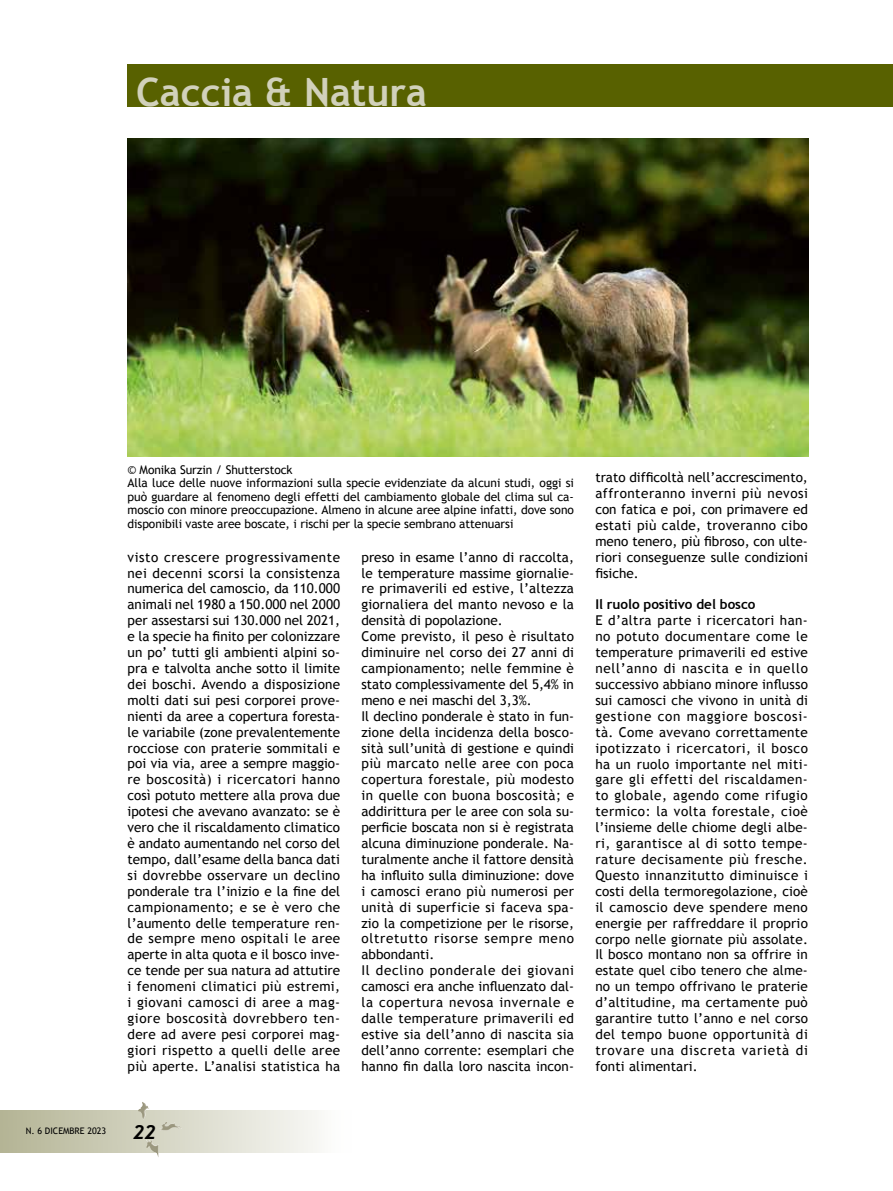
<style>
.page{position:relative;width:893px;height:1191px;background:#fff}
.page>*{position:absolute;margin:0;border:0;box-sizing:border-box;transform-origin:0 0}
.t1{font:700 39px "Trebuchet MS";color:#d1d1bb}
.t2{font:italic 700 19.5px "Trebuchet";color:#000}
.t3{font:13.5px/15.9px "Trebuchet MS";letter-spacing:.01em;color:#000;text-align:justify}
.t4{font:700 13.5px "Trebuchet MS";letter-spacing:-.005em;color:#000}
.t5{font:12px/13.5px "Trebuchet MS";letter-spacing:-.005em;color:#000}
.t6{font:9px "Trebuchet MS";color:#000}
</style>
<div class="page">
<div style="left:128px;top:64px;width:765px;height:42px;background:#586100"></div>
<img style="left:128px;top:138px;width:680px;height:318px">
<div style="left:0;top:1110px;width:353px;height:42px;background:linear-gradient(to right,#b3b394,#fefefe)"></div>
<img style="left:138px;top:1102px;width:44px;height:29px">
<h1 class="t1" style="left:136px;top:68px;width:292px">Caccia &amp; Natura</h1>
<p class="t5" style="left:128px;top:463px;width:448px">© Monika Surzin / Shutterstock<br>Alla luce delle nuove informazioni sulla specie evidenziate da alcuni studi, oggi si può guardare al fenomeno degli effetti del cambiamento globale del clima sul ca&shy;moscio con minore preoccupazione. Almeno in alcune aree alpine infatti, dove sono disponibili vaste aree boscate, i rischi per la specie sembrano attenuarsi</p>
<p class="t3" style="left:361px;top:549px;width:214px;text-align:left">preso in esame l’anno di raccolta, le temperature massime giornalie&shy;re primaverili ed estive, l’altezza giornaliera del manto nevoso e la densità di popolazione.<br>Come previsto, il peso è risultato diminuire nel corso dei 27 anni di campionamento; nelle femmine è stato complessivamente del 5,4% in meno e nei maschi del 3,3%.<br>Il declino ponderale è stato in fun&shy;zione della incidenza della bosco&shy;sità sull’unità di gestione e quindi più marcato nelle aree con poca copertura forestale, più modesto in quelle con buona boscosità; e addirittura per le aree con sola su&shy;perficie boscata non si è registrata alcuna diminuzione ponderale. Na&shy;turalmente anche il fattore densità ha influito sulla diminuzione: dove i camosci erano più numerosi per unità di superficie si faceva spa&shy;zio la competizione per le risorse, oltretutto risorse sempre meno abbondanti.<br>Il declino ponderale dei giovani camosci era anche influenzato dal&shy;la copertura nevosa invernale e dalle temperature primaverili ed estive sia dell’anno di nascita sia dell’anno corrente: esemplari che hanno fin dalla loro nascita incon-</p>
<p class="t3" style="left:128px;top:549px;width:214px">visto crescere progressivamente nei decenni scorsi la consistenza numerica del camoscio, da 110.000 animali nel 1980 a 150.000 nel 2000 per assestarsi sui 130.000 nel 2021, e la specie ha finito per colonizzare un po’ tutti gli ambienti alpini so&shy;pra e talvolta anche sotto il limite dei boschi. Avendo a disposizione molti dati sui pesi corporei prove&shy;nienti da aree a copertura foresta&shy;le variabile (zone prevalentemente rocciose con praterie sommitali e poi via via, aree a sempre maggio&shy;re boscosità) i ricercatori hanno così potuto mettere alla prova due ipotesi che avevano avanzato: se è vero che il riscaldamento climatico è andato aumentando nel corso del tempo, dall’esame della banca dati si dovrebbe osservare un declino ponderale tra l’inizio e la fine del campionamento; e se è vero che l’aumento delle temperature ren&shy;de sempre meno ospitali le aree aperte in alta quota e il bosco inve&shy;ce tende per sua natura ad attutire i fenomeni climatici più estremi, i giovani camosci di aree a mag&shy;giore boscosità dovrebbero ten&shy;dere ad avere pesi corporei mag&shy;giori rispetto a quelli delle aree più aperte. L’analisi statistica ha</p>
<p class="t6" style="left:26px;top:1125px;width:82px">N. 6 DICEMBRE 2023</p>
<h2 class="t2" style="left:133px;top:1119px;width:24px">22</h2>
<p class="t3" style="left:595px;top:469px;width:214px">trato difficoltà nell’accrescimento, affronteranno inverni più nevosi con fatica e poi, con primavere ed estati più calde, troveranno cibo meno tenero, più fibroso, con ulte&shy;riori conseguenze sulle condizioni fisiche.</p>
<p class="t4" style="left:595px;top:596px;width:162px">Il ruolo positivo del bosco</p>
<p class="t3" style="left:595px;top:613px;width:214px">E d’altra parte i ricercatori han&shy;no potuto documentare come le temperature primaverili ed estive nell’anno di nascita e in quello successivo abbiano minore influsso sui camosci che vivono in unità di gestione con maggiore boscosi&shy;tà. Come avevano correttamente ipotizzato i ricercatori, il bosco ha un ruolo importante nel miti&shy;gare gli effetti del riscaldamen&shy;to globale, agendo come rifugio termico: la volta forestale, cioè l’insieme delle chiome degli albe&shy;ri, garantisce al di sotto tempe&shy;rature decisamente più fresche.<br>Questo innanzitutto diminuisce i costi della termoregolazione, cioè il camoscio deve spendere meno energie per raffreddare il proprio corpo nelle giornate più assolate.<br>Il bosco montano non sa offrire in estate quel cibo tenero che alme&shy;no un tempo offrivano le praterie d’altitudine, ma certamente può garantire tutto l’anno e nel corso del tempo buone opportunità di trovare una discreta varietà di fonti alimentari.</p>
</div>
